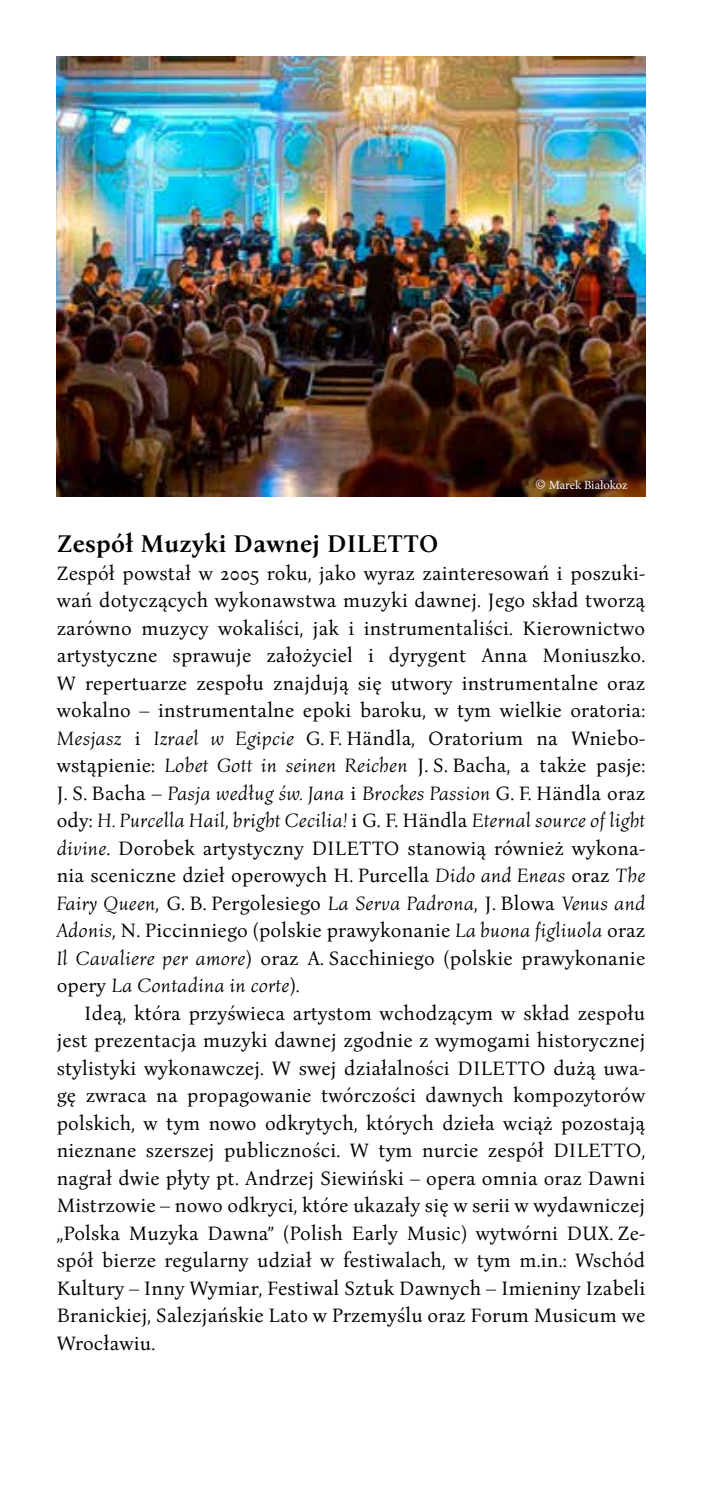
<style>
.page{position:relative;width:702px;height:1489px;background:#fff}
.page>*{position:absolute;margin:0;border:0;box-sizing:border-box;transform-origin:0 0}
.t1{font:700 25px "Bona Nova";letter-spacing:.01em;color:#000}
.t2{font:20px/27.5px "Bona Nova";letter-spacing:.01em;color:#000;text-align:justify}
.t3{font:12.5px "Minion Pro";letter-spacing:-.005em;color:#fff}
.s1{font-size:15px}
.s2{font-style:italic}
</style>
<div class="page">
<img style="left:57px;top:57px;width:588px;height:440px">
<p class="t3" style="left:535px;top:476px;width:94px"><span class="s1">©</span> Marek Białokoz</p>
<p class="t1" style="left:57px;top:524px;width:383px">Zespół Muzyki Dawnej DILETTO</p>
<p class="t2" style="left:57px;top:559px;width:590px">Zespół powstał w 2005 roku, jako wyraz zainteresowań i poszuki&shy;wań dotyczących wykonawstwa muzyki dawnej. Jego skład tworzą zarówno muzycy wokaliści, jak i instrumentaliści. Kierownictwo artystyczne sprawuje założyciel i dyrygent Anna Moniuszko.<br>W repertuarze zespołu znajdują się utwory instrumentalne oraz wokalno – instrumentalne epoki baroku, w tym wielkie oratoria:<br><span class="s2">Mesjasz</span> i <span class="s2">Izrael w Egipcie</span> G. F. Händla, Oratorium na Wniebo&shy;wstąpienie: <span class="s2">Lobet Gott in seinen Reichen</span> J. S. Bacha, a także pasje:<br>J. S. Bacha – <span class="s2">Pasja według św. Jana</span> i <span class="s2">Brockes Passion</span> G. F. Händla oraz ody: <span class="s2">H. Purcella Hail, bright Cecilia!</span> i G. F. Händla <span class="s2">Eternal source of light divine</span>. Dorobek artystyczny DILETTO stanowią również wykona&shy;nia sceniczne dzieł operowych H. Purcella <span class="s2">Dido and Eneas</span> oraz <span class="s2">The Fairy Queen</span>, G. B. Pergolesiego <span class="s2">La Serva Padrona</span>, J. Blowa <span class="s2">Venus and Adonis</span>, N. Piccinniego (polskie prawykonanie <span class="s2">La buona figliuola</span> oraz <span class="s2">Il Cavaliere per amore</span>) oraz A. Sacchiniego (polskie prawykonanie opery <span class="s2">La Contadina in corte</span>).</p>
<p class="t2" style="left:57px;top:999px;width:590px;text-indent:28px">Ideą, która przyświeca artystom wchodzącym w skład zespołu jest prezentacja muzyki dawnej zgodnie z wymogami historycznej stylistyki wykonawczej. W swej działalności DILETTO dużą uwa&shy;gę zwraca na propagowanie twórczości dawnych kompozytorów polskich, w tym nowo odkrytych, których dzieła wciąż pozostają nieznane szerszej publiczności. W tym nurcie zespół DILETTO, nagrał dwie płyty pt. Andrzej Siewiński – opera omnia oraz Dawni Mistrzowie – nowo odkryci, które ukazały się w serii w wydawniczej „Polska Muzyka Dawna” (Polish Early Music) wytwórni DUX. Ze&shy;spół bierze regularny udział w festiwalach, w tym m.in.: Wschód Kultury – Inny Wymiar, Festiwal Sztuk Dawnych – Imieniny Izabeli Branickiej, Salezjańskie Lato w Przemyślu oraz Forum Musicum we Wrocławiu.</p>
</div>
